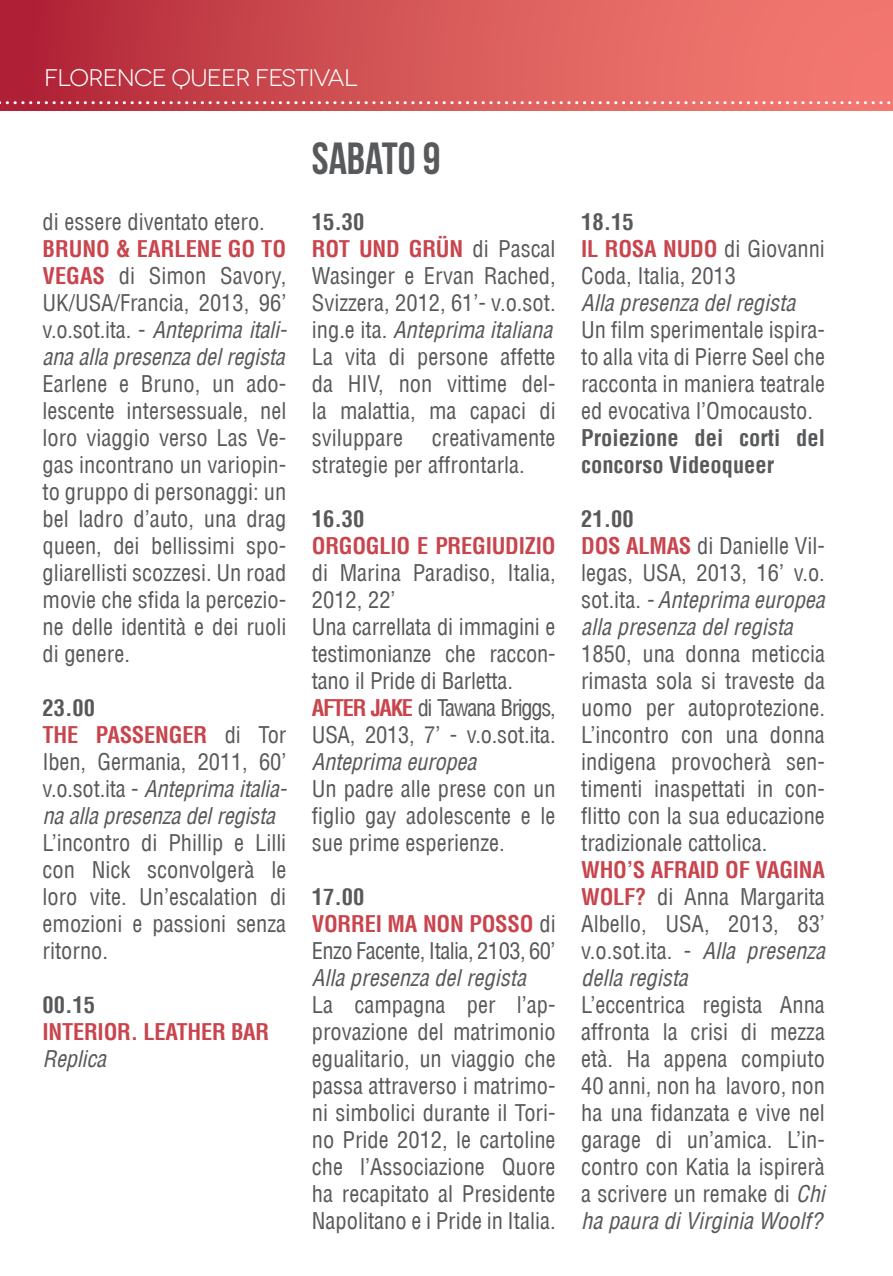
<style>
.page{position:relative;width:893px;height:1276px;background:#fff}
.page>*{position:absolute;margin:0;border:0;box-sizing:border-box;transform-origin:0 0}
.t1{font:45px "Bebas Neue";color:#58595b}
.t2{font:24px "Novecentowide";letter-spacing:-.03em;color:#fff}
.t3{font:condensed 22.5px/27px "Helvetica LT";color:#58595b;text-align:justify}
.t4{font:italic condensed 22.5px/27px "Helvetica LT";letter-spacing:-.01em;color:#58595b}
.t5{font:condensed 22.5px/27px "Helvetica LT";letter-spacing:-.025em;color:#58595b}
.t6{font:700 condensed 22.5px/27px "Helvetica LT";color:#58595b}
.t7{font:700 condensed 22.5px "Helvetica LT";letter-spacing:-.01em;color:#c8454e}
.s1{font-weight:700;color:#c8454e}
.s2{font-style:italic}
.s3{font-weight:700;font-style:normal}
.s4{font-weight:700;font-style:normal;color:#c8454e}
.s5{font-style:normal}
.s6{font-weight:700}
</style>
<div class="page">
<div style="left:0;top:0;width:893px;height:111px;background:linear-gradient(to right,#b12738,#fa8377)"></div>
<svg style="left:0;top:101px;width:893px;height:3px"></svg>
<p class="t2" style="left:44px;top:64px;width:315px">fLORENCE QUEER FESTIVAL</p>
<p class="t3" style="left:43px;top:208px;width:224px">di essere diventato etero.</p>
<p class="t3" style="left:43px;top:235px;width:246px"><span class="s1">BRUNO &amp; EARLENE GO TO VEGAS</span> di Simon Savory, UK/USA/Francia, 2013, 96’ v.o.sot.ita. - <span class="s2">Anteprima itali&shy;ana alla presenza del regista</span></p>
<p class="t3" style="left:43px;top:370px;width:245px">Earlene e Bruno, un ado&shy;lescente intersessuale, nel loro viaggio verso Las Ve&shy;gas incontrano un variopin&shy;to gruppo di personaggi: un bel ladro d’auto, una drag queen, dei bellissimi spo&shy;gliarellisti scozzesi. Un road movie che sfida la percezio&shy;ne delle identità e dei ruoli di genere.</p>
<p class="t4" style="left:43px;top:694px;width:246px"><span class="s3">23.00<br></span><span class="s4">THE PASSENGER</span> <span class="s5">di Tor<br>Iben, Germania, 2011, 60’ v.o.sot.ita -</span> Anteprima italia&shy;na alla presenza del regista</p>
<p class="t3" style="left:43px;top:829px;width:245px">L’incontro di Phillip e Lilli con Nick sconvolgerà le loro vite. Un’escalation di emozioni e passioni senza ritorno.</p>
<p class="t6" style="left:43px;top:991px;width:54px">00.15</p>
<p class="t7" style="left:43px;top:1017px;width:228px">INTERIOR. LEATHER BAR</p>
<p class="t4" style="left:43px;top:1045px;width:65px">Replica</p>
<h1 class="t1" style="left:312px;top:134px;width:130px">SABATO 9</h1>
<p class="t3" style="left:312px;top:208px;width:245px;text-align:left"><span class="s6">15.30<br></span><span class="s1">ROT UND GRÜN</span> di Pascal<br>Wasinger e Ervan Rached,<br>Svizzera, 2012, 61’- v.o.sot. ing.e ita. <span class="s2">Anteprima italiana<br></span>La vita di persone affette da HIV, non vittime del&shy;la malattia, ma capaci di sviluppare</p>
<p class="t3" style="left:312px;top:424px;width:245px;text-indent:120px">creativamente strategie per affrontarla.</p>
<p class="t6" style="left:312px;top:505px;width:54px">16.30</p>
<p class="t7" style="left:312px;top:532px;width:245px">ORGOGLIO E PREGIUDIZIO</p>
<p class="t3" style="left:312px;top:559px;width:245px;text-align:left">di Marina Paradiso, Italia,<br>2012, 22’<br>Una carrellata di immagini e testimonianze che raccon&shy;tano il Pride di Barletta.<br><span class="s1">AFTER JAKE</span> di Tawana Briggs,<br>USA, 2013, 7’ - v.o.sot.ita.</p>
<p class="t4" style="left:312px;top:748px;width:166px">Anteprima europea</p>
<p class="t3" style="left:312px;top:775px;width:245px">Un padre alle prese con un figlio gay adolescente e le sue prime esperienze.</p>
<p class="t5" style="left:312px;top:883px;width:245px"><span class="s6">17.00<br></span><span class="s1">VORREI MA NON POSSO</span> di<br>Enzo Facente, Italia, 2103, 60’</p>
<p class="t4" style="left:312px;top:964px;width:216px">Alla presenza del regista</p>
<p class="t3" style="left:312px;top:991px;width:245px">La campagna per l’ap&shy;provazione del matrimonio egualitario, un viaggio che passa attraverso i matrimo&shy;ni simbolici durante il Tori&shy;no Pride 2012, le cartoline che l’Associazione Quore ha recapitato al Presidente Napolitano e i Pride in Italia.</p>
<p class="t3" style="left:581px;top:208px;width:245px;text-align:left"><span class="s6">18.15<br></span><span class="s1">IL ROSA NUDO</span> di Giovanni<br>Coda, Italia, 2013</p>
<p class="t4" style="left:581px;top:289px;width:216px">Alla presenza del regista</p>
<p class="t3" style="left:581px;top:316px;width:245px">Un film sperimentale ispira&shy;to alla vita di Pierre Seel che racconta in maniera teatrale ed evocativa l’Omocausto.</p>
<p class="t6" style="left:581px;top:424px;width:245px">PROIEZIONE DEI CORTI DEL<br>CONCORSO VIDEOQUEER</p>
<p class="t3" style="left:581px;top:505px;width:245px;text-align:left"><span class="s6">21.00<br></span><span class="s1">DOS ALMAS</span> di Danielle Vil&shy;legas, USA, 2013, 16’ v.o. sot.ita. <span class="s2">- Anteprima europea alla presenza del regista</span></p>
<p class="t3" style="left:581px;top:640px;width:245px">1850, una donna meticcia rimasta sola si traveste da uomo per autoprotezione.<br>L’incontro con una donna indigena provocherà sen&shy;timenti inaspettati in con&shy;flitto con la sua educazione tradizionale cattolica.</p>
<p class="t3" style="left:581px;top:856px;width:245px"><span class="s1">WHO’S AFRAID OF VAGINA WOLF?</span> di Anna Margarita Albello, USA, 2013, 83’ v.o.sot.ita. - <span class="s2">Alla presenza della regista</span></p>
<p class="t3" style="left:581px;top:991px;width:245px">L’eccentrica regista Anna affronta la crisi di mezza età. Ha appena compiuto 40 anni, non ha lavoro, non ha una fidanzata e vive nel garage di un’amica. L’in&shy;contro con Katia la ispirerà a scrivere un remake di <span class="s2">Chi ha paura di Virginia Woolf?</span></p>
</div>
